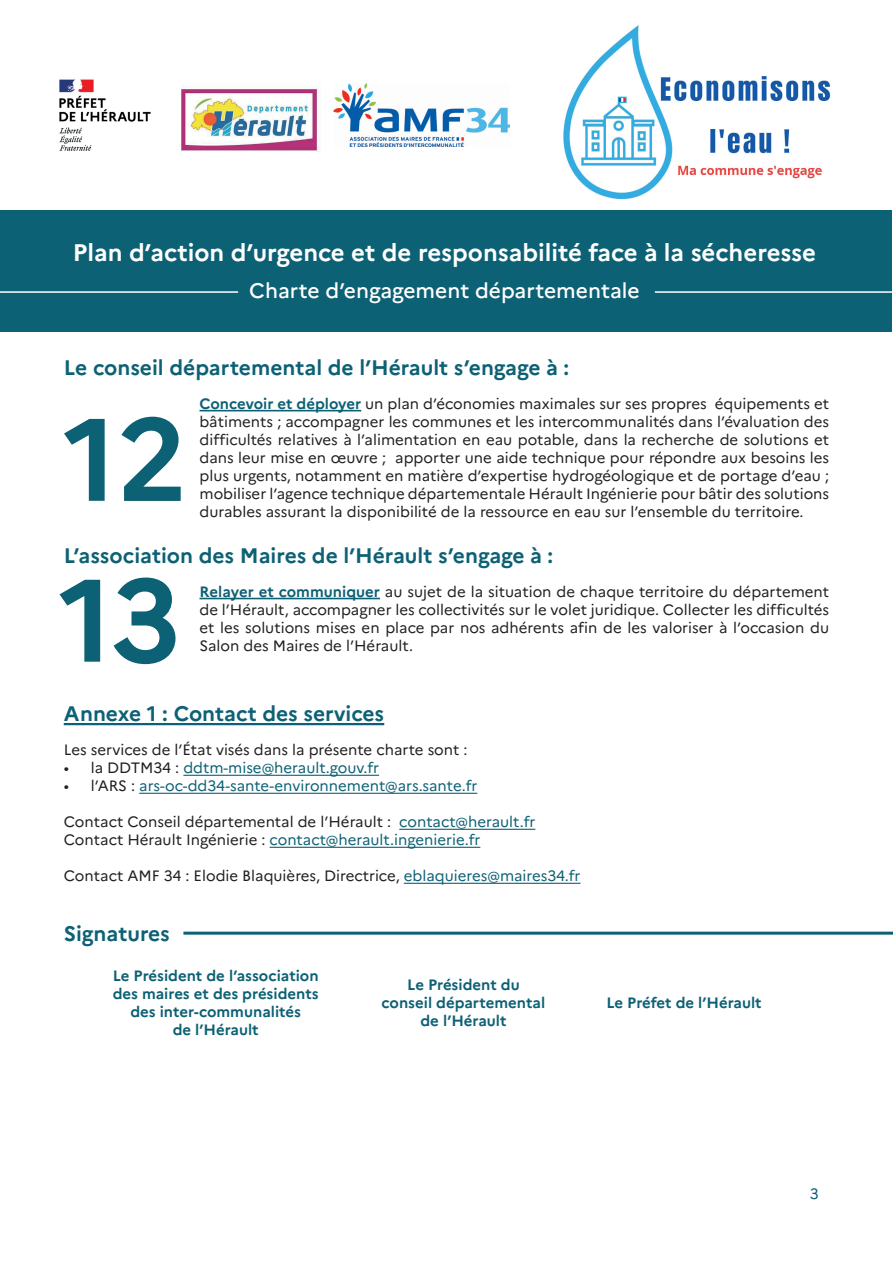
<style>
.page{position:relative;width:893px;height:1263px;background:#fff}
.page>*{position:absolute;margin:0;border:0;box-sizing:border-box;transform-origin:0 0}
.t1{font:700 117px "Marianne";color:#0d6175}
.t2{font:700 24px "Marianne";color:#fff}
.t3{font:700 21px "Marianne";color:#0d6175}
.t4{font:500 21px "Marianne";color:#fff}
.t5{font:15px/18px "Marianne";color:#231f20;text-align:justify}
.t6{font:700 15px/18px "Marianne";color:#0d6175;text-align:center}
.t7{font:15px "Marianne";color:#0d6175}
.s1{font-weight:700;color:#0d6175}
.s2{color:#231f20}
.s3{color:#0d6175}
</style>
<div class="page">
<hr style="left:64px;top:723px;width:320px;height:2px;background:#0d6175">
<hr style="left:183px;top:775px;width:196px;height:1px;background:#0d6175">
<hr style="left:139px;top:793px;width:338px;height:1px;background:#0d6175">
<hr style="left:399px;top:829px;width:136px;height:1px;background:#0d6175">
<hr style="left:270px;top:847px;width:210px;height:1px;background:#0d6175">
<hr style="left:404px;top:883px;width:176px;height:1px;background:#0d6175">
<hr style="left:183px;top:932px;width:710px;height:3px;background:#0d6175">
<div style="left:0;top:210px;width:891px;height:122px;background:#0d6175"></div>
<hr style="left:655px;top:291px;width:238px;height:2px;background:#fff">
<hr style="left:0;top:291px;width:238px;height:2px;background:#fff">
<hr style="left:200px;top:598px;width:180px;height:1px;background:#0d6175">
<hr style="left:200px;top:410px;width:161px;height:1px;background:#0d6175">
<img style="left:59px;top:79px;width:92px;height:72px">
<img style="left:334px;top:83px;width:175px;height:64px">
<img style="left:563px;top:25px;width:268px;height:174px">
<img style="left:181px;top:88px;width:139px;height:64px">
<h2 class="t2" style="left:73px;top:238px;width:745px">Plan d’action d’urgence et de responsabilité face à la sécheresse</h2>
<h3 class="t4" style="left:249px;top:278px;width:392px">Charte d’engagement départementale</h3>
<h3 class="t3" style="left:64px;top:354px;width:507px">Le conseil départemental de l’Hérault s’engage à :</h3>
<h1 class="t1" style="left:64px;top:388px;width:125px">12</h1>
<p class="t5" style="left:200px;top:394px;width:631px"><span class="s1">Concevoir et déployer</span> un plan d’économies maximales sur ses propres équipements et bâtiments ; accompagner les communes et les intercommunalités dans l’évaluation des difficultés relatives à l’alimentation en eau potable, dans la recherche de solutions et dans leur mise en œuvre ; apporter une aide technique pour répondre aux besoins les plus urgents, notamment en matière d’expertise hydrogéologique et de portage d’eau ; mobiliser l’agence technique départementale Hérault Ingénierie pour bâtir des solutions durables assurant la disponibilité de la ressource en eau sur l’ensemble du territoire.</p>
<h3 class="t3" style="left:64px;top:542px;width:491px">L’association des Maires de l’Hérault s’engage à :</h3>
<h1 class="t1" style="left:59px;top:549px;width:123px">13</h1>
<p class="t5" style="left:200px;top:582px;width:631px"><span class="s1">Relayer et communiquer</span> au sujet de la situation de chaque territoire du département de l’Hérault, accompagner les collectivités sur le volet juridique. Collecter les difficultés et les solutions mises en place par nos adhérents afin de les valoriser à l’occasion du Salon des Maires de l’Hérault.</p>
<h3 class="t3" style="left:64px;top:701px;width:322px">Annexe 1 : Contact des services</h3>
<p class="t5" style="left:64px;top:741px;width:405px">Les services de l’État visés dans la présente charte sont :</p>
<p class="t7" style="left:64px;top:759px;width:317px"><span class="s2">• la DDTM34 :</span> ddtm-mise@herault.gouv.fr</p>
<p class="t7" style="left:64px;top:777px;width:415px"><span class="s2">• l’ARS :</span> ars-oc-dd34-sante-environnement@ars.sante.fr</p>
<p class="t5" style="left:64px;top:813px;width:473px">Contact Conseil départemental de l’Hérault : <span class="s3">contact@herault.fr<br></span>Contact Hérault Ingénierie : <span class="s3">contact@herault.ingenierie.fr</span></p>
<p class="t5" style="left:64px;top:867px;width:518px">Contact AMF 34 : Elodie Blaquières, Directrice, <span class="s3">eblaquieres@maires34.fr</span></p>
<h3 class="t3" style="left:64px;top:921px;width:108px">Signatures</h3>
<p class="t6" style="left:113px;top:966px;width:208px">Le Président de l’association des maires et des présidents des inter-communalités<br>de l’Hérault</p>
<p class="t6" style="left:382px;top:975px;width:165px">Le Président du conseil départemental de l’Hérault</p>
<p class="t6" style="left:606px;top:993px;width:157px">Le Préfet de l’Hérault</p>
<p class="t7" style="left:810px;top:1185px;width:10px">3</p>
</div>
